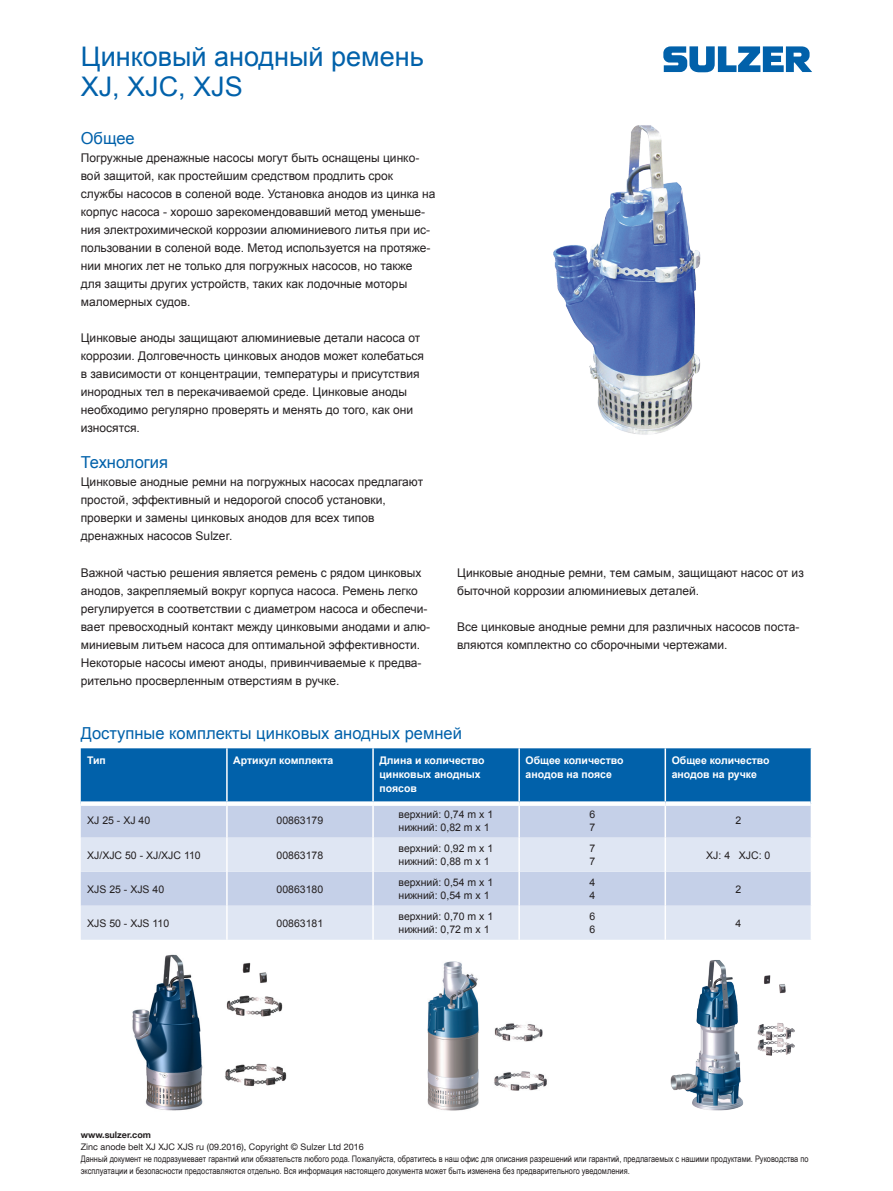
<style>
.page{position:relative;width:893px;height:1191px;background:#fff}
.page>*{position:absolute;margin:0;border:0;box-sizing:border-box;transform-origin:0 0}
.Title_-_Arial{font:27px/30px "Arial";color:#0161aa}
.Subtitle_-_Arial{font:16.5px "Arial";color:#0161aa}
.Body_text_-_Arial{font:12px/18px "Arial";color:#231f20}
.Table_text_-_Arial{font:10.5px/13.5px "Arial";color:#231f20}
.Table_column_title{font:700 10.5px/13.5px "Arial";color:#fff}
.Disclaimer__black{font:9px/12px "Arial Narrow";color:#231f20}
.Disclaimer__black-2{font:9px "Helvetica Neue LT Com";color:#231f20}
.Disclaimer__black-3{font:700 9px "Helvetica Neue LT Com";color:#231f20}
</style>
<div class="page">
<svg style="left:663px;top:46px;width:149px;height:26px"></svg>
<img style="left:553px;top:125px;width:148px;height:310px">
<img style="left:127px;top:939px;width:175px;height:172px">
<img style="left:427px;top:961px;width:120px;height:150px">
<img style="left:670px;top:960px;width:125px;height:151px">
<div style="left:81px;top:748px;width:730px;height:53px;background:#0161aa"></div>
<div style="left:81px;top:806px;width:730px;height:31px;background:#c5d0e8"></div>
<svg style="left:81px;top:837px;width:730px;height:102px;background:#d6deef"></svg>
<hr style="left:226px;top:748px;width:2px;height:53px;background:#fff">
<hr style="left:518px;top:748px;width:2px;height:53px;background:#fff">
<hr style="left:665px;top:748px;width:1px;height:53px;background:#fff">
<hr style="left:226px;top:806px;width:2px;height:31px;background:#fff">
<hr style="left:372px;top:806px;width:2px;height:31px;background:#fff">
<hr style="left:518px;top:806px;width:2px;height:31px;background:#fff">
<hr style="left:665px;top:806px;width:1px;height:31px;background:#fff">
<hr style="left:226px;top:837px;width:2px;height:34px;background:#fff">
<hr style="left:372px;top:837px;width:2px;height:34px;background:#fff">
<hr style="left:518px;top:837px;width:2px;height:34px;background:#fff">
<hr style="left:665px;top:837px;width:1px;height:34px;background:#fff">
<hr style="left:226px;top:871px;width:2px;height:34px;background:#fff">
<hr style="left:372px;top:871px;width:2px;height:34px;background:#fff">
<hr style="left:518px;top:871px;width:2px;height:34px;background:#fff">
<hr style="left:665px;top:871px;width:1px;height:34px;background:#fff">
<hr style="left:226px;top:905px;width:2px;height:34px;background:#fff">
<hr style="left:372px;top:905px;width:2px;height:34px;background:#fff">
<hr style="left:518px;top:905px;width:2px;height:34px;background:#fff">
<hr style="left:665px;top:905px;width:1px;height:34px;background:#fff">
<hr style="left:372px;top:748px;width:2px;height:53px;background:#fff">
<p class="Title_-_Arial" style="left:81px;top:41px;width:345px">Цинковый анодный ремень<br>XJ, XJC, XJS</p>
<p class="Subtitle_-_Arial" style="left:81px;top:128px;width:56px">Общее</p>
<p class="Body_text_-_Arial" style="left:81px;top:149px;width:356px">Погружные дренажные насосы могут быть оснащены цинко&shy;вой защитой, как простейшим средством продлить срок службы насосов в соленой воде. Установка анодов из цинка на корпус насоса - хорошо зарекомендовавший метод уменьше&shy;ния электрохимической коррозии алюминиевого литья при ис&shy;пользовании в соленой воде. Метод используется на протяже&shy;нии многих лет не только для погружных насосов, но также для защиты других устройств, таких как лодочные моторы маломерных судов.</p>
<p class="Body_text_-_Arial" style="left:81px;top:329px;width:345px">Цинковые аноды защищают алюминиевые детали насоса от коррозии. Долговечность цинковых анодов может колебаться в зависимости от концентрации, температуры и присутствия инородных тел в перекачиваемой среде. Цинковые аноды необходимо регулярно проверять и менять до того, как они износятся.</p>
<p class="Subtitle_-_Arial" style="left:81px;top:452px;width:89px">Технология</p>
<p class="Body_text_-_Arial" style="left:81px;top:473px;width:344px">Цинковые анодные ремни на погружных насосах предлагают простой, эффективный и недорогой способ установки, проверки и замены цинковых анодов для всех типов дренажных насосов Sulzer.</p>
<p class="Body_text_-_Arial" style="left:81px;top:563px;width:351px">Важной частью решения является ремень с рядом цинковых анодов, закрепляемый вокруг корпуса насоса. Ремень легко регулируется в соответствии с диаметром насоса и обеспечи&shy;вает превосходный контакт между цинковыми анодами и алю&shy;миниевым литьем насоса для оптимальной эффективности.<br>Некоторые насосы имеют аноды, привинчиваемые к предва&shy;рительно просверленным отверстиям в ручке.</p>
<p class="Body_text_-_Arial" style="left:457px;top:563px;width:348px">Цинковые анодные ремни, тем самым, защищают насос от из быточной коррозии алюминиевых деталей.</p>
<p class="Body_text_-_Arial" style="left:457px;top:617px;width:344px">Все цинковые анодные ремни для различных насосов поста&shy;вляются комплектно со сборочными чертежами.</p>
<p class="Subtitle_-_Arial" style="left:81px;top:722px;width:383px">Доступные комплекты цинковых анодных ремней</p>
<p class="Table_column_title" style="left:87px;top:754px;width:20px">Тип</p>
<p class="Table_column_title" style="left:233px;top:754px;width:102px">Артикул комплекта</p>
<p class="Table_column_title" style="left:379px;top:754px;width:106px">Длина и количество цинковых анодных поясов</p>
<p class="Table_column_title" style="left:526px;top:754px;width:100px">Общее количество анодов на поясе</p>
<p class="Table_column_title" style="left:672px;top:754px;width:100px">Общее количество анодов на ручке</p>
<p class="Table_text_-_Arial" style="left:87px;top:814px;width:65px">XJ 25 - XJ 40</p>
<p class="Table_text_-_Arial" style="left:277px;top:814px;width:48px">00863179</p>
<p class="Table_text_-_Arial" style="left:399px;top:807px;width:96px">верхний: 0,74 m x 1 нижний: 0,82 m x 1</p>
<p class="Table_text_-_Arial" style="left:589px;top:807px;width:7px">6<br>7</p>
<p class="Table_text_-_Arial" style="left:735px;top:814px;width:7px">2</p>
<p class="Table_text_-_Arial" style="left:87px;top:848px;width:115px">XJ/XJC 50 - XJ/XJC 110</p>
<p class="Table_text_-_Arial" style="left:277px;top:848px;width:48px">00863178</p>
<p class="Table_text_-_Arial" style="left:399px;top:841px;width:96px">верхний: 0,92 m x 1 нижний: 0,88 m x 1</p>
<p class="Table_text_-_Arial" style="left:589px;top:841px;width:7px">7<br>7</p>
<p class="Table_text_-_Arial" style="left:706px;top:848px;width:66px">XJ: 4 XJC: 0</p>
<p class="Table_text_-_Arial" style="left:87px;top:882px;width:79px">XJS 25 - XJS 40</p>
<p class="Table_text_-_Arial" style="left:277px;top:882px;width:48px">00863180</p>
<p class="Table_text_-_Arial" style="left:399px;top:875px;width:96px">верхний: 0,54 m x 1 нижний: 0,54 m x 1</p>
<p class="Table_text_-_Arial" style="left:589px;top:875px;width:7px">4<br>4</p>
<p class="Table_text_-_Arial" style="left:735px;top:882px;width:7px">2</p>
<p class="Table_text_-_Arial" style="left:87px;top:916px;width:84px">XJS 50 - XJS 110</p>
<p class="Table_text_-_Arial" style="left:277px;top:916px;width:48px">00863181</p>
<p class="Table_text_-_Arial" style="left:399px;top:909px;width:96px">верхний: 0,70 m x 1 нижний: 0,72 m x 1</p>
<p class="Table_text_-_Arial" style="left:589px;top:909px;width:7px">6<br>6</p>
<p class="Table_text_-_Arial" style="left:735px;top:916px;width:7px">4</p>
<p class="Disclaimer__black-3" style="left:81px;top:1129px;width:72px">www.sulzer.com</p>
<p class="Disclaimer__black-2" style="left:81px;top:1141px;width:284px">Zinc anode belt XJ XJC XJS ru (09.2016), Copyright © Sulzer Ltd 2016</p>
<p class="Disclaimer__black" style="left:81px;top:1152px;width:729px">Данный документ не подразумевает гарантий или обязательств любого рода. Пожалуйста, обратитесь в наш офис для описания разрешений или гарантий, предлагаемых с нашими продуктами. Руководства по эксплуатации и безопасности предоставляются отдельно. Вся информация настоящего документа может быть изменена без предварительного уведомления.</p>
</div>
